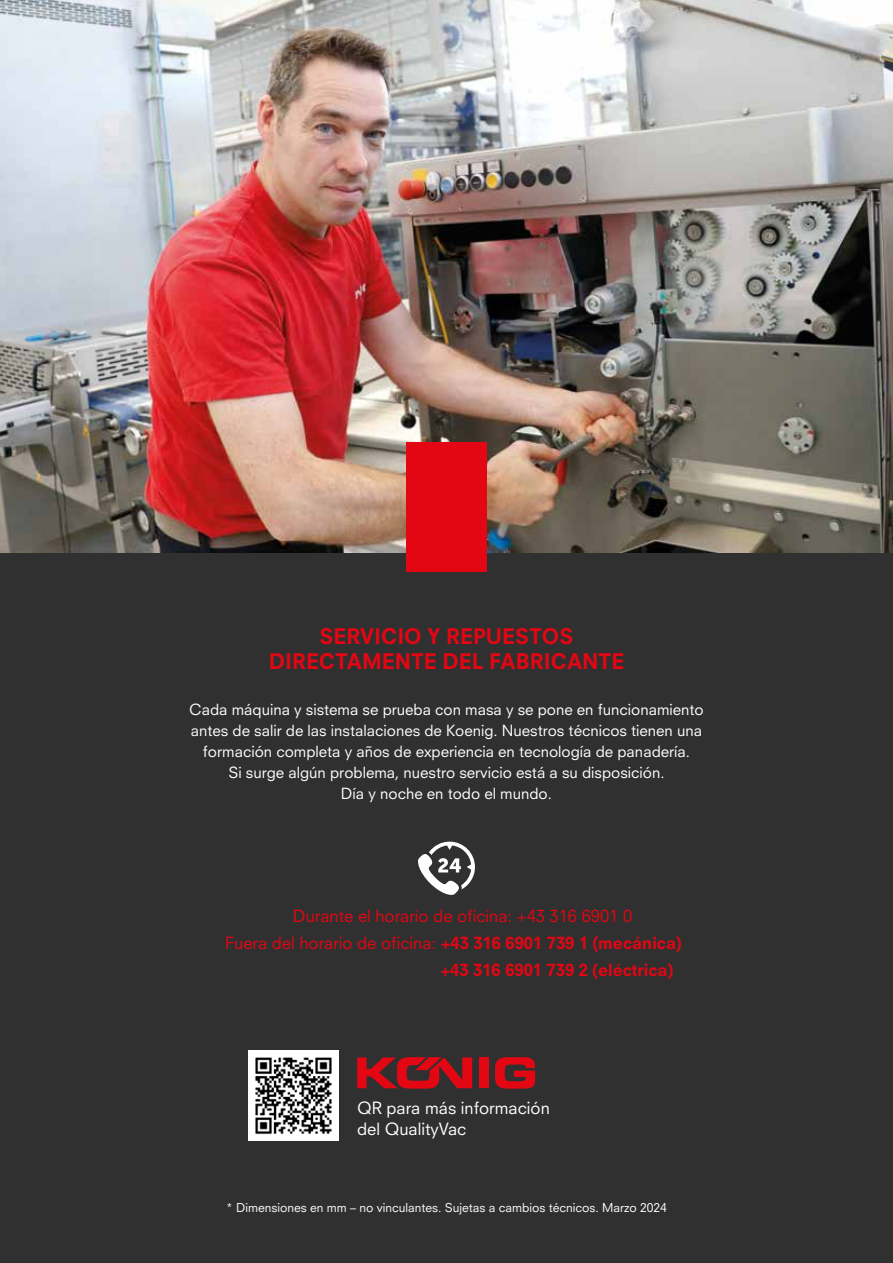
<style>
.page{position:relative;width:893px;height:1263px;background:#313030}
.page>*{position:absolute;margin:0;border:0;box-sizing:border-box;transform-origin:0 0}
.t1{font:800 21px/25.2px "Neuzeit S";color:#e30613;text-align:center}
.t2{font:16.5px "Neuzeit S";color:#e30613}
.t3{font:16.5px/21px "Neuzeit S";color:#fff}
.t4{font:800 16.5px "Neuzeit S";color:#e30613}
.t5{font:15px/21px "Neuzeit S";color:#fff;text-align:center}
.t6{font:12px "Neuzeit S";color:#fff}
.s1{font-weight:800}
</style>
<div class="page">
<img style="left:0;top:0;width:893px;height:553px">
<div style="left:406px;top:442px;width:81px;height:130px;background:#e30613"></div>
<svg style="left:418px;top:842px;width:57px;height:53px"></svg>
<div style="left:479px;top:1057px;width:10px;height:31px;background:#e30613"></div>
<svg style="left:495px;top:1057px;width:40px;height:31px"></svg>
<svg style="left:357px;top:1057px;width:115px;height:31px"></svg>
<img style="left:248px;top:1050px;width:91px;height:91px">
<h1 class="t1" style="left:269px;top:623px;width:357px">SERVICIO Y REPUESTOS<br>DIRECTAMENTE DEL FABRICANTE</h1>
<p class="t5" style="left:189px;top:699px;width:516px">Cada máquina y sistema se prueba con masa y se pone en funcionamiento antes de salir de las instalaciones de Koenig. Nuestros técnicos tienen una formación completa y años de experiencia en tecnología de panadería.<br>Si surge algún problema, nuestro servicio está a su disposición.<br>Día y noche en todo el mundo.</p>
<p class="t2" style="left:293px;top:906px;width:341px">Durante el horario de oficina: +43 316 6901 0</p>
<p class="t2" style="left:225px;top:933px;width:458px">Fuera del horario de oficina: <span class="s1">+43 316 6901 739 1 (mecánica)</span></p>
<p class="t4" style="left:440px;top:960px;width:234px">+43 316 6901 739 2 (eléctrica)</p>
<p class="t3" style="left:357px;top:1097px;width:194px">QR para más información del QualityVac</p>
<p class="t6" style="left:226px;top:1200px;width:442px">* Dimensiones en mm – no vinculantes. Sujetas a cambios técnicos. Marzo 2024</p>
</div>
